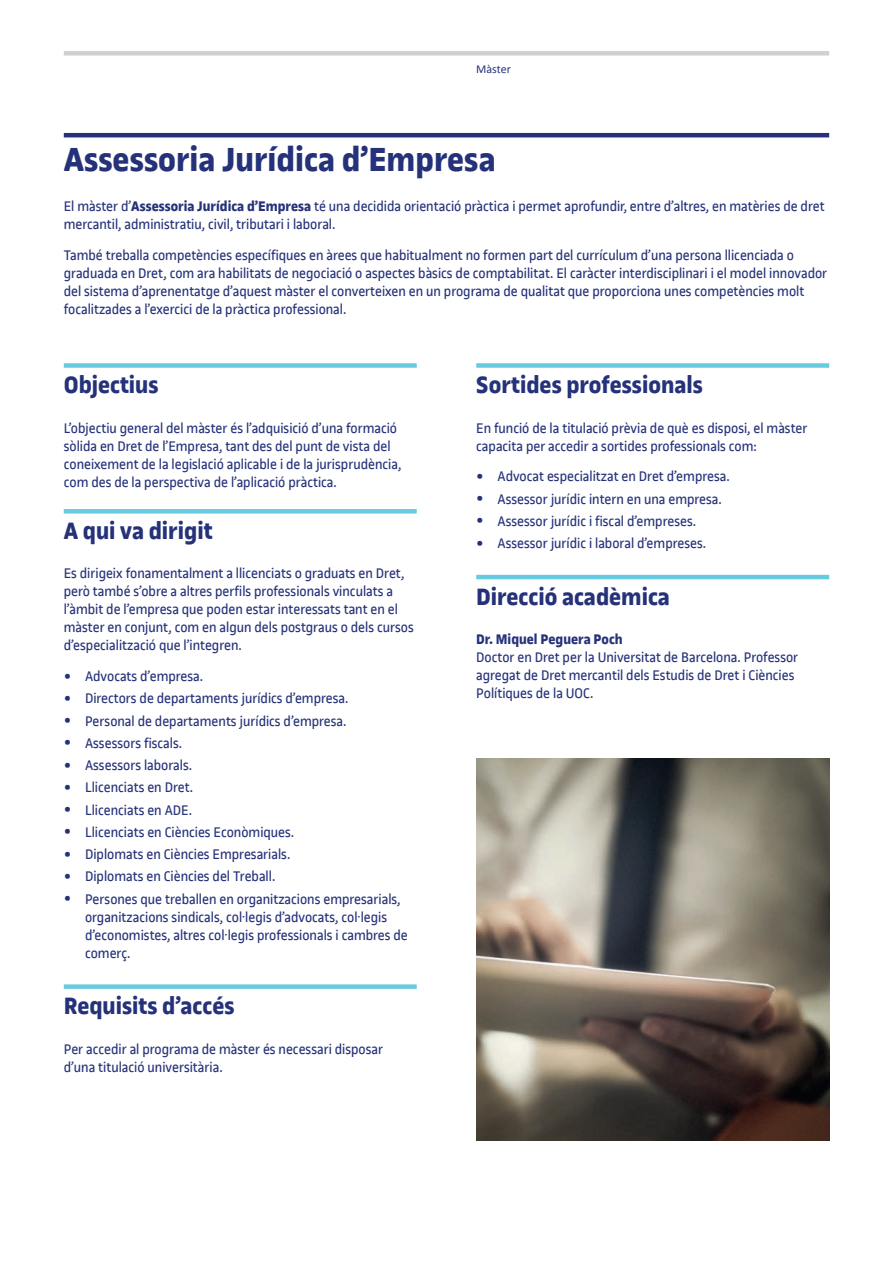
<style>
.page{position:relative;width:893px;height:1263px;background:#fff}
.page>*{position:absolute;margin:0;border:0;box-sizing:border-box;transform-origin:0 0}
.t1{font:700 36px "UOC Sans";color:#253279}
.t2{font:700 25.5px "UOC Sans";color:#253279}
.t3{font:15px/18px "UOC Sans";color:#253279}
.t4{font:700 15px "UOC Sans";color:#253279}
.t5{font:12px "Calibri";color:#253279}
.s1{font-weight:700}
.s2{font-weight:700;font-size:19.5px}
</style>
<div class="page">
<div style="left:64px;top:51px;width:765px;height:5px;background:#cfd1d0"></div>
<hr style="left:64px;top:133px;width:765px;height:4px;background:#253279">
<div style="left:64px;top:363px;width:353px;height:5px;background:#67cbdf"></div>
<hr style="left:64px;top:509px;width:353px;height:4px;background:#67cbdf">
<div style="left:64px;top:984px;width:353px;height:5px;background:#67cbdf"></div>
<div style="left:476px;top:363px;width:353px;height:5px;background:#67cbdf"></div>
<hr style="left:476px;top:575px;width:353px;height:4px;background:#67cbdf">
<img style="left:476px;top:758px;width:353px;height:382px">
<p class="t5" style="left:476px;top:61px;width:36px">Màster</p>
<h1 class="t1" style="left:64px;top:139px;width:433px">Assessoria Jurídica d’Empresa</h1>
<p class="t3" style="left:64px;top:197px;width:762px">El màster d’<span class="s1">Assessoria Jurídica d’Empresa</span> té una decidida orientació pràctica i permet aprofundir, entre d’altres, en matèries de dret mercantil, administratiu, civil, tributari i laboral.</p>
<p class="t3" style="left:64px;top:246px;width:765px">També treballa competències específiques en àrees que habitualment no formen part del currículum d’una persona llicenciada o graduada en Dret, com ara habilitats de negociació o aspectes bàsics de comptabilitat. El caràcter interdisciplinari i el model innovador del sistema d’aprenentatge d’aquest màster el converteixen en un programa de qualitat que proporciona unes competències molt focalitzades a l’exercici de la pràctica professional.</p>
<h2 class="t2" style="left:64px;top:370px;width:96px">Objectius</h2>
<p class="t3" style="left:64px;top:419px;width:339px">L’objectiu general del màster és l’adquisició d’una formació sòlida en Dret de l’Empresa, tant des del punt de vista del coneixement de la legislació aplicable i de la jurisprudència, com des de la perspectiva de l’aplicació pràctica.</p>
<h2 class="t2" style="left:64px;top:516px;width:150px">A qui va dirigit</h2>
<p class="t3" style="left:64px;top:565px;width:351px">Es dirigeix fonamentalment a llicenciats o graduats en Dret, però també s’obre a altres perfils professionals vinculats a l’àmbit de l’empresa que poden estar interessats tant en el màster en conjunt, com en algun dels postgraus o dels cursos d’especialització que l’integren.</p>
<p class="t3" style="left:64px;top:667px;width:141px"><span class="s2">•</span> Advocats d’empresa.</p>
<p class="t3" style="left:64px;top:690px;width:286px"><span class="s2">•</span> Directors de departaments jurídics d’empresa.</p>
<p class="t3" style="left:64px;top:712px;width:284px"><span class="s2">•</span> Personal de departaments jurídics d’empresa.</p>
<p class="t3" style="left:64px;top:734px;width:120px"><span class="s2">•</span> Assessors fiscals.</p>
<p class="t3" style="left:64px;top:756px;width:130px"><span class="s2">•</span> Assessors laborals.</p>
<p class="t3" style="left:64px;top:779px;width:131px"><span class="s2">•</span> Llicenciats en Dret.</p>
<p class="t3" style="left:64px;top:801px;width:130px"><span class="s2">•</span> Llicenciats en ADE.</p>
<p class="t3" style="left:64px;top:823px;width:232px"><span class="s2">•</span> Llicenciats en Ciències Econòmiques.</p>
<p class="t3" style="left:64px;top:845px;width:228px"><span class="s2">•</span> Diplomats en Ciències Empresarials.</p>
<p class="t3" style="left:64px;top:868px;width:213px"><span class="s2">•</span> Diplomats en Ciències del Treball.</p>
<p class="t3" style="left:85px;top:890px;width:324px;text-indent:-21px"><span class="s2">•</span> Persones que treballen en organitzacions empresarials, organitzacions sindicals, col·legis d’advocats, col·legis d’economistes, altres col·legis professionals i cambres de comerç.</p>
<h2 class="t2" style="left:64px;top:992px;width:172px">Requisits d’accés</h2>
<p class="t3" style="left:64px;top:1040px;width:321px">Per accedir al programa de màster és necessari disposar d’una titulació universitària.</p>
<h2 class="t2" style="left:476px;top:370px;width:228px">Sortides professionals</h2>
<p class="t3" style="left:476px;top:419px;width:333px">En funció de la titulació prèvia de què es disposi, el màster capacita per accedir a sortides professionals com:</p>
<p class="t3" style="left:476px;top:468px;width:255px"><span class="s2">•</span> Advocat especialitzat en Dret d’empresa.</p>
<p class="t3" style="left:476px;top:490px;width:247px"><span class="s2">•</span> Assessor jurídic intern en una empresa.</p>
<p class="t3" style="left:476px;top:512px;width:221px"><span class="s2">•</span> Assessor jurídic i fiscal d’empreses.</p>
<p class="t3" style="left:476px;top:534px;width:231px"><span class="s2">•</span> Assessor jurídic i laboral d’empreses.</p>
<h2 class="t2" style="left:476px;top:582px;width:195px">Direcció acadèmica</h2>
<p class="t4" style="left:476px;top:631px;width:148px">Dr. Miquel Peguera Poch</p>
<p class="t3" style="left:476px;top:648px;width:324px">Doctor en Dret per la Universitat de Barcelona. Professor agregat de Dret mercantil dels Estudis de Dret i Ciències<br>Polítiques de la UOC.</p>
</div>
